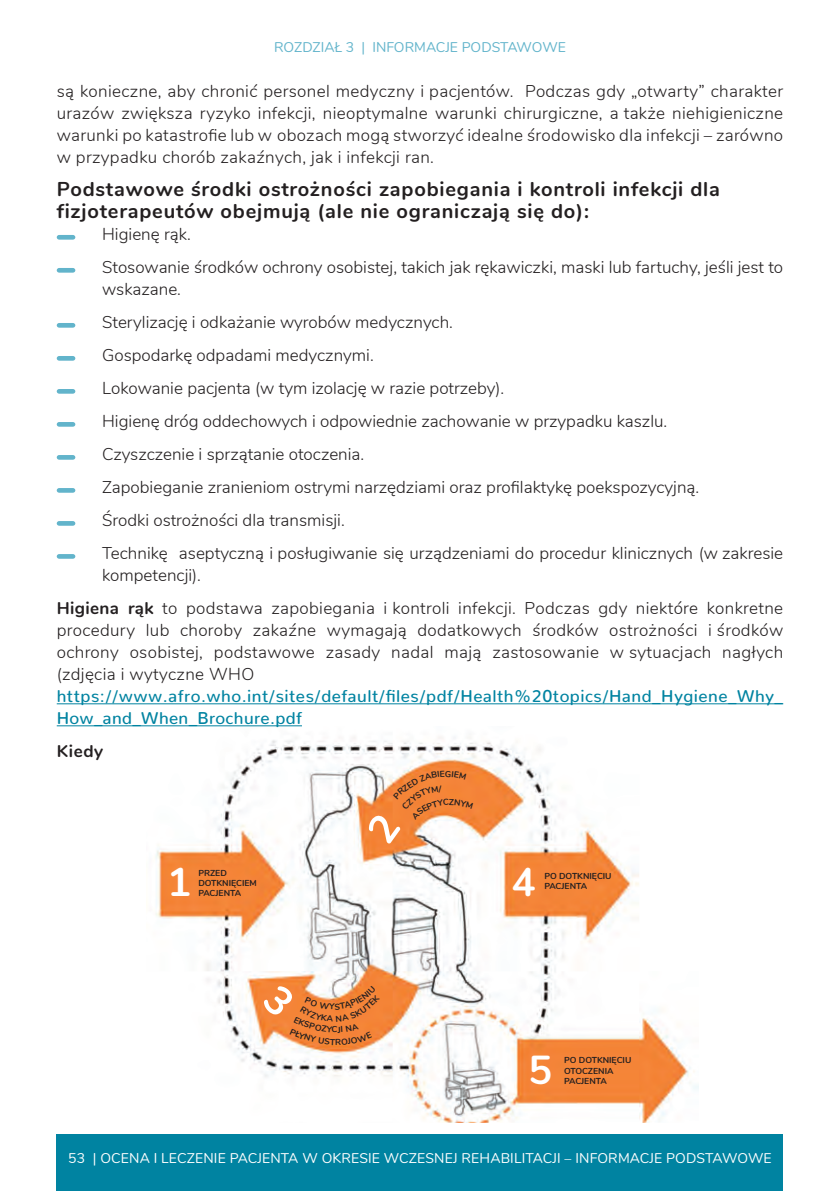
<style>
.page{position:relative;width:840px;height:1191px;background:#fff}
.page>*{position:absolute;margin:0;border:0;box-sizing:border-box;transform-origin:0 0}
.t1{font:700 40.4px "Nunito";color:#fff}
.subheading_2{font:700 20px/22px "Nunito";letter-spacing:.04em;color:#231f20}
.Body_copy_8_5_light{font:300 17px/22px "Nunito";letter-spacing:.02em;color:#231f20;text-align:justify}
.bullet_points{font:300 17px/22px "Nunito";color:#231f20}
.Body_copy_8_5_light-2{font:500 17px/22px "Nunito";letter-spacing:.03em;color:#0083a1}
.subheading_3{font:700 17px "Nunito";letter-spacing:.04em;color:#231f20}
.t2{font:14px "Nunito";letter-spacing:.01em;color:#fff}
.t3{font:14px "Nunito";color:#62b4cb}
.t4{font:700 8.6px/10.4px "Nunito";color:#231f20}
.s1{font-weight:700}
</style>
<div class="page">
<div style="left:57px;top:1134px;width:725px;height:57px;background:#0083a1"></div>
<img style="left:147px;top:726px;width:550px;height:397px">
<hr style="left:57px;top:703px;width:725px;height:1px;background:#0083a1">
<hr style="left:57px;top:725px;width:245px;height:1px;background:#0083a1">
<svg style="left:57px;top:235px;width:18px;height:5px"></svg>
<svg style="left:57px;top:268px;width:18px;height:5px"></svg>
<svg style="left:57px;top:323px;width:18px;height:5px"></svg>
<svg style="left:57px;top:356px;width:18px;height:5px"></svg>
<svg style="left:57px;top:389px;width:18px;height:5px"></svg>
<svg style="left:57px;top:422px;width:18px;height:5px"></svg>
<svg style="left:57px;top:455px;width:18px;height:5px"></svg>
<svg style="left:57px;top:488px;width:18px;height:5px"></svg>
<svg style="left:57px;top:521px;width:18px;height:5px"></svg>
<svg style="left:57px;top:554px;width:18px;height:5px"></svg>
<svg style="left:261px;top:983px;width:119px;height:62px;background:#f3914e"></svg>
<svg style="left:366px;top:770px;width:107px;height:74px"></svg>
<p class="t3" style="left:274px;top:37px;width:293px">ROZDZIAŁ 3 | INFORMACJE PODSTAWOWE</p>
<p class="Body_copy_8_5_light" style="left:57px;top:79px;width:727px">są konieczne, aby chronić personel medyczny i pacjentów. Podczas gdy „otwarty” charakter urazów zwiększa ryzyko infekcji, nieoptymalne warunki chirurgiczne, a także niehigieniczne warunki po katastrofie lub w obozach mogą stworzyć idealne środowisko dla infekcji – zarówno w przypadku chorób zakaźnych, jak i infekcji ran.</p>
<p class="subheading_2" style="left:57px;top:176px;width:664px">Podstawowe środki ostrożności zapobiegania i kontroli infekcji dla fizjoterapeutów obejmują (ale nie ograniczają się do):</p>
<p class="bullet_points" style="left:102px;top:222px;width:90px">Higienę rąk.</p>
<p class="bullet_points" style="left:102px;top:255px;width:682px">Stosowanie środków ochrony osobistej, takich jak rękawiczki, maski lub fartuchy, jeśli jest to wskazane.</p>
<p class="bullet_points" style="left:102px;top:310px;width:352px">Sterylizację i odkażanie wyrobów medycznych.</p>
<p class="bullet_points" style="left:102px;top:343px;width:273px">Gospodarkę odpadami medycznymi.</p>
<p class="bullet_points" style="left:102px;top:376px;width:403px">Lokowanie pacjenta (w tym izolację w razie potrzeby).</p>
<p class="bullet_points" style="left:102px;top:409px;width:566px">Higienę dróg oddechowych i odpowiednie zachowanie w przypadku kaszlu.</p>
<p class="bullet_points" style="left:102px;top:442px;width:263px">Czyszczenie i sprzątanie otoczenia.</p>
<p class="bullet_points" style="left:102px;top:475px;width:598px">Zapobieganie zranieniom ostrymi narzędziami oraz profilaktykę poekspozycyjną.</p>
<p class="bullet_points" style="left:102px;top:508px;width:244px">Środki ostrożności dla transmisji.</p>
<p class="bullet_points" style="left:102px;top:541px;width:682px">Technikę aseptyczną i posługiwanie się urządzeniami do procedur klinicznych (w zakresie kompetencji).</p>
<p class="Body_copy_8_5_light" style="left:57px;top:596px;width:727px"><span class="s1">Higiena rąk</span> to podstawa zapobiegania i kontroli infekcji. Podczas gdy niektóre konkretne procedury lub choroby zakaźne wymagają dodatkowych środków ostrożności i środków ochrony osobistej, podstawowe zasady nadal mają zastosowanie w sytuacjach nagłych (zdjęcia i wytyczne WHO</p>
<p class="Body_copy_8_5_light-2" style="left:57px;top:683px;width:727px">https://www.afro.who.int/sites/default/files/pdf/Health%20topics/Hand_Hygiene_Why_<br>How_and_When_Brochure.pdf</p>
<p class="subheading_3" style="left:57px;top:738px;width:48px">Kiedy</p>
<p class="t1" style="left:167px;top:852px;width:25px">1</p>
<p class="t1" style="left:511px;top:851px;width:25px">4</p>
<p class="t4" style="left:198px;top:867px;width:60px">PRZED<br>DOTKNIĘCIEM<br>PACJENTA</p>
<p class="t4" style="left:544px;top:870px;width:69px">PO DOTKNIĘCIU<br>PACJENTA</p>
<p class="t1" style="left:528px;top:1040px;width:25px">5</p>
<p class="t4" style="left:563px;top:1054px;width:69px">PO DOTKNIĘCIU<br>OTOCZENIA<br>PACJENTA</p>
<p class="t2" style="left:68px;top:1148px;width:704px">53 | OCENA I LECZENIE PACJENTA W OKRESIE WCZESNEJ REHABILITACJI – INFORMACJE PODSTAWOWE</p>
</div>
